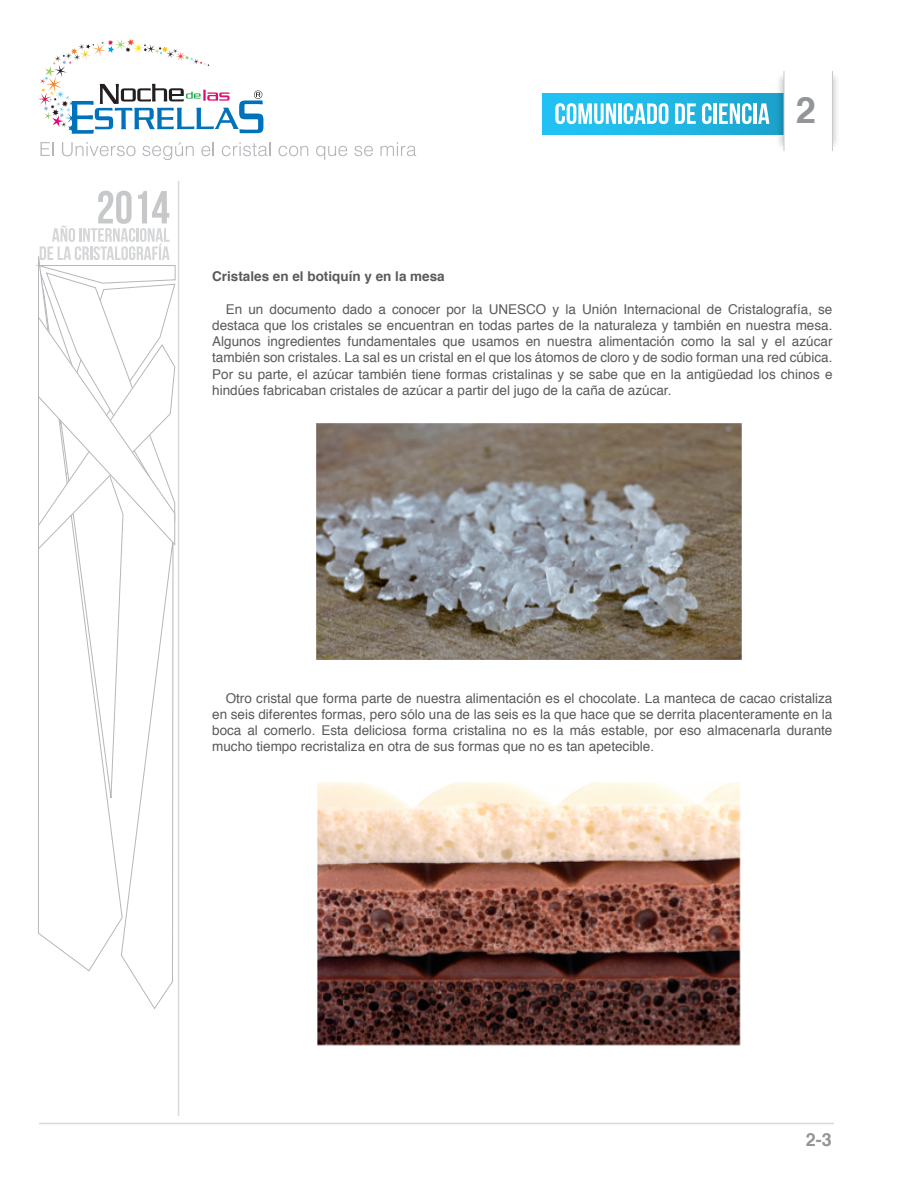
<style>
.page{position:relative;width:918px;height:1188px;background:#fff}
.page>*{position:absolute;margin:0;border:0;box-sizing:border-box;transform-origin:0 0}
.t1{font:700 36.3px "Helvetica";color:#939598}
.t2{font:700 18px "Helvetica";color:#939598}
.t3{font:13.5px/16.2px "Helvetica";color:#5a5a5d;text-align:justify}
.t4{font:700 13.5px "Helvetica";color:#5a5a5d}
</style>
<div class="page">
<hr style="left:178px;top:181px;width:1px;height:935px;background:#d9dadc">
<div style="left:542px;top:94px;width:242px;height:41px;background:linear-gradient(to right,#22c7f9,#1da5cf)"></div>
<svg style="left:555px;top:103px;width:61px;height:21px"></svg>
<hr style="left:618px;top:103px;width:4px;height:21px;background:#fff">
<svg style="left:624px;top:103px;width:44px;height:21px"></svg>
<svg style="left:675px;top:103px;width:21px;height:21px"></svg>
<svg style="left:702px;top:103px;width:10px;height:21px"></svg>
<hr style="left:714px;top:103px;width:3px;height:21px;background:#fff">
<svg style="left:719px;top:103px;width:33px;height:21px"></svg>
<hr style="left:754px;top:103px;width:3px;height:21px;background:#fff">
<svg style="left:758px;top:103px;width:11px;height:21px"></svg>
<img style="left:773px;top:71px;width:11px;height:80px">
<hr style="left:784px;top:71px;width:1px;height:80px;background:#c7c8ca">
<hr style="left:832px;top:71px;width:1px;height:80px;background:#c7c8ca">
<svg style="left:38px;top:39px;width:225px;height:95px"></svg>
<svg style="left:35px;top:191px;width:141px;height:818px"></svg>
<svg style="left:41px;top:142px;width:12px;height:14px"></svg>
<svg style="left:62px;top:142px;width:74px;height:14px"></svg>
<svg style="left:143px;top:142px;width:51px;height:18px"></svg>
<svg style="left:201px;top:142px;width:13px;height:14px"></svg>
<svg style="left:222px;top:142px;width:49px;height:14px"></svg>
<svg style="left:278px;top:146px;width:30px;height:10px"></svg>
<svg style="left:316px;top:146px;width:31px;height:14px"></svg>
<svg style="left:354px;top:146px;width:19px;height:10px"></svg>
<svg style="left:380px;top:142px;width:36px;height:14px"></svg>
<hr style="left:39px;top:1123px;width:795px;height:1px;background:#d9dadc">
<img style="left:316px;top:423px;width:426px;height:237px">
<img style="left:317px;top:782px;width:424px;height:264px">
<p class="t1" style="left:796px;top:81px;width:22px">2</p>
<p class="t4" style="left:212px;top:266px;width:234px">Cristales en el botiquín y en la mesa</p>
<p class="t3" style="left:212px;top:301px;width:622px;text-indent:14px">En un documento dado a conocer por la UNESCO y la Unión Internacional de Cristalografía, se destaca que los cristales se encuentran en todas partes de la naturaleza y también en nuestra mesa.<br>Algunos ingredientes fundamentales que usamos en nuestra alimentación como la sal y el azúcar también son cristales. La sal es un cristal en el que los átomos de cloro y de sodio forman una red cúbica.<br>Por su parte, el azúcar también tiene formas cristalinas y se sabe que en la antigüedad los chinos e hindúes fabricaban cristales de azúcar a partir del jugo de la caña de azúcar.</p>
<p class="t3" style="left:212px;top:690px;width:622px;text-indent:14px">Otro cristal que forma parte de nuestra alimentación es el chocolate. La manteca de cacao cristaliza en seis diferentes formas, pero sólo una de las seis es la que hace que se derrita placenteramente en la boca al comerlo. Esta deliciosa forma cristalina no es la más estable, por eso almacenarla durante mucho tiempo recristaliza en otra de sus formas que no es tan apetecible.</p>
<p class="t2" style="left:806px;top:1125px;width:28px">2-3</p>
</div>
